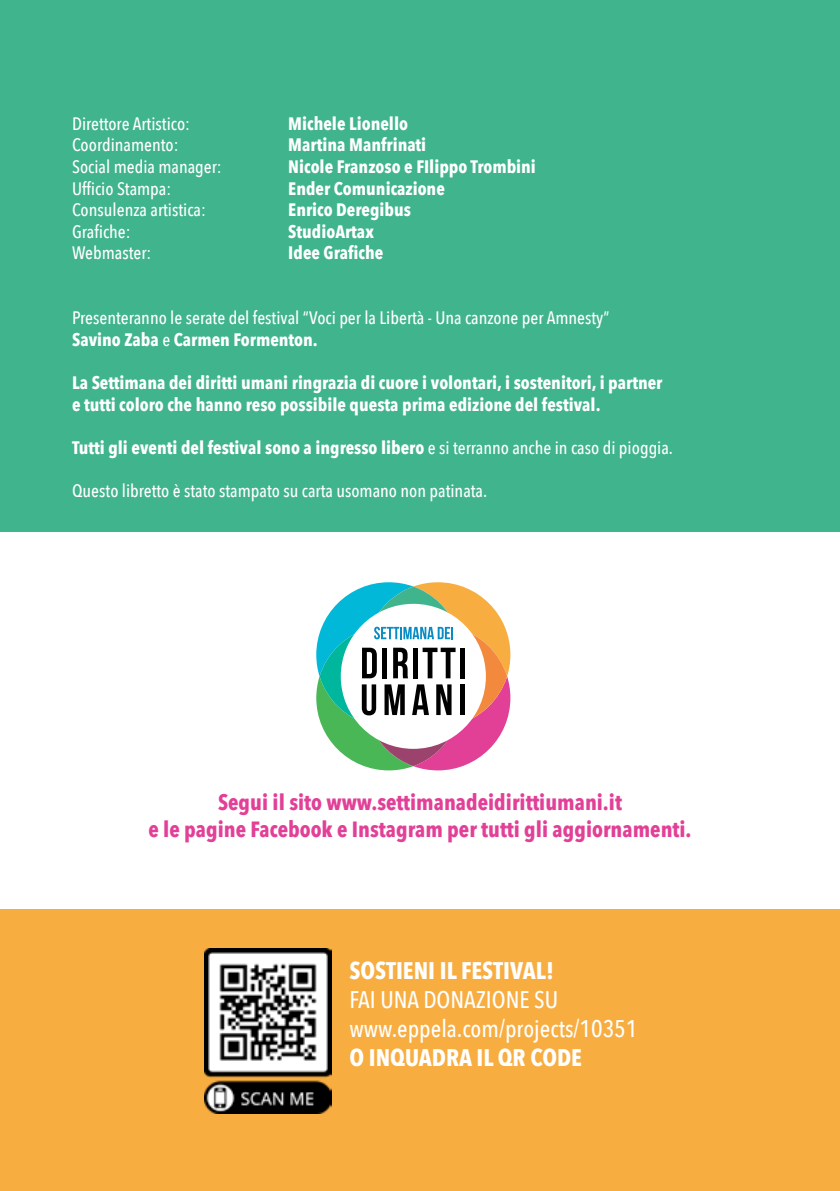
<style>
.page{position:relative;width:840px;height:1191px;background:#fff}
.page>*{position:absolute;margin:0;border:0;box-sizing:border-box;transform-origin:0 0}
.t1{font:500 24px/28.8px "Avenir Next Condensed";color:#fff}
.t2{font:700 24px "Avenir Next Condensed";color:#fff}
.t3{font:700 22px/26.4px "Avenir Next Condensed";color:#e24097;text-align:center}
.t4{font:700 18px/21.6px "Avenir Next Condensed";color:#fff}
.t5{font:500 18px/21.6px "Avenir Next Condensed";color:#fff}
.s1{font-weight:700}
.s2{font-weight:500}
</style>
<div class="page">
<div style="left:0;top:0;width:839px;height:532px;background:#40b48c"></div>
<div style="left:0;top:909px;width:839px;height:282px;background:#f8ad41"></div>
<svg style="left:316px;top:582px;width:194px;height:188px"></svg>
<img style="left:204px;top:948px;width:128px;height:165px">
<p class="t5" style="left:72px;top:113px;width:119px">Direttore Artistico:</p>
<p class="t4" style="left:288px;top:112px;width:121px">Michele Lionello</p>
<p class="t5" style="left:72px;top:134px;width:108px">Coordinamento:</p>
<p class="t4" style="left:288px;top:134px;width:139px">Martina Manfrinati</p>
<p class="t5" style="left:72px;top:156px;width:151px">Social media manager:</p>
<p class="t4" style="left:288px;top:156px;width:249px">Nicole Franzoso e FIlippo Trombini</p>
<p class="t5" style="left:72px;top:177px;width:101px">Ufficio Stampa:</p>
<p class="t4" style="left:288px;top:177px;width:158px">Ender Comunicazione</p>
<p class="t5" style="left:72px;top:199px;width:135px">Consulenza artistica:</p>
<p class="t4" style="left:288px;top:199px;width:124px">Enrico Deregibus</p>
<p class="t5" style="left:72px;top:221px;width:60px">Grafiche:</p>
<p class="t4" style="left:288px;top:220px;width:87px">StudioArtax</p>
<p class="t5" style="left:72px;top:242px;width:81px">Webmaster:</p>
<p class="t4" style="left:288px;top:242px;width:96px">Idee Grafiche</p>
<p class="t5" style="left:72px;top:307px;width:538px">Presenteranno le serate del festival “Voci per la Libertà - Una canzone per Amnesty”<br><span class="s1">Savino Zaba</span> e <span class="s1">Carmen Formenton.</span></p>
<p class="t4" style="left:72px;top:372px;width:591px">La Settimana dei diritti umani ringrazia di cuore i volontari, i sostenitori, i partner e tutti coloro che hanno reso possibile questa prima edizione del festival.</p>
<p class="t4" style="left:72px;top:436px;width:602px">Tutti gli eventi del festival sono a ingresso libero <span class="s2">e si terranno anche in caso di pioggia.</span></p>
<p class="t5" style="left:72px;top:480px;width:416px">Questo libretto è stato stampato su carta usomano non patinata.</p>
<p class="t3" style="left:148px;top:789px;width:544px">Segui il sito www.settimanadeidirittiumani.it<br>e le pagine Facebook e Instagram per tutti gli aggiornamenti.</p>
<h1 class="t2" style="left:349px;top:956px;width:206px">SOSTIENI IL FESTIVAL!</h1>
<h1 class="t1" style="left:349px;top:985px;width:289px">FAI UNA DONAZIONE SU www.eppela.com/projects/10351</h1>
<h1 class="t2" style="left:349px;top:1042px;width:234px">O INQUADRA IL QR CODE</h1>
</div>
